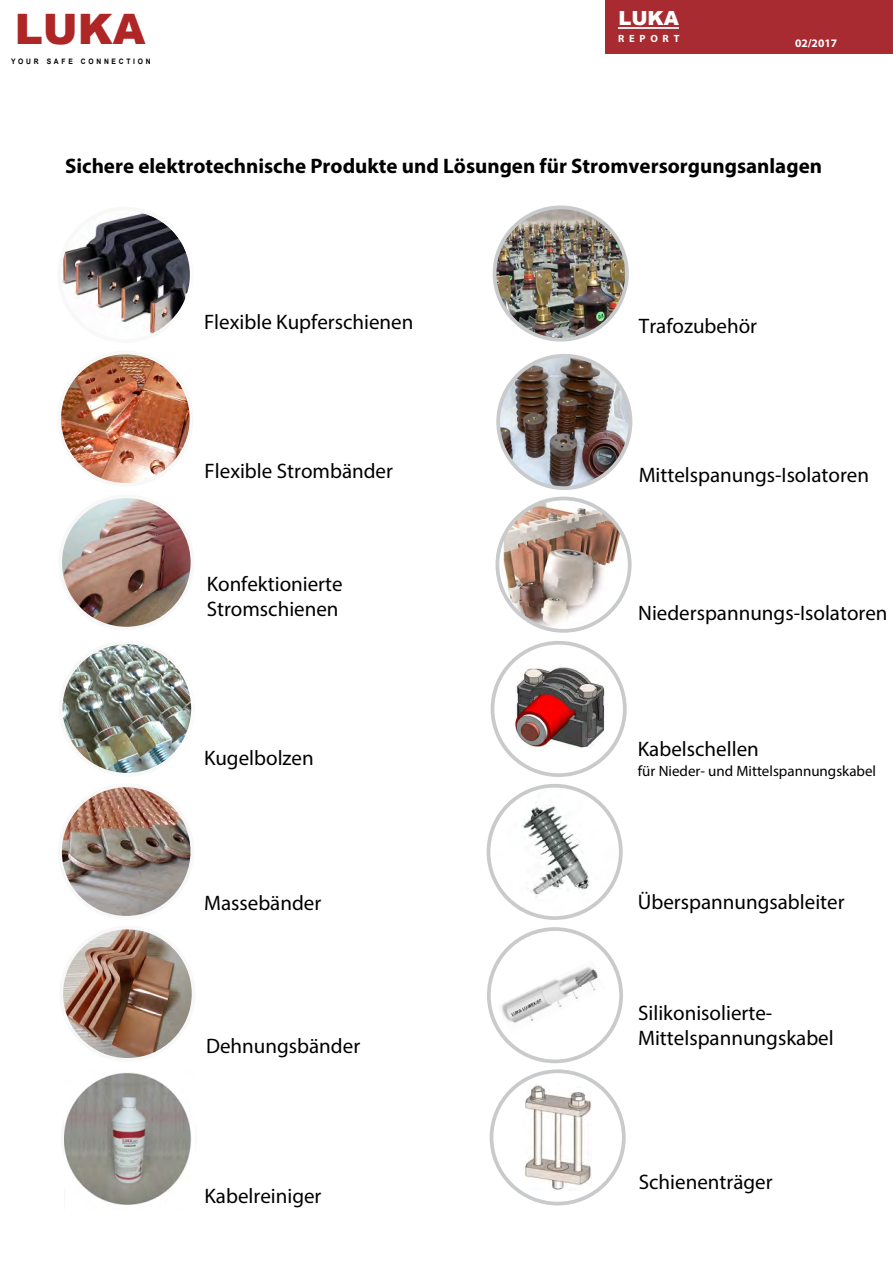
<style>
.page{position:relative;width:893px;height:1263px;background:#fff}
.page>*{position:absolute;margin:0;border:0;box-sizing:border-box;transform-origin:0 0}
.t1{font:900 42px "Arial";color:#ae2626}
.t2{font:21px/25.2px "Myriad Pro";color:#000}
.t3{font:700 21px "Myriad Pro";color:#000}
.t4{font:900 19.5px "Arial";color:#fff}
.t5{font:15px "Myriad Pro";color:#000}
.t6{font:700 11.55px "Myriad Pro";color:#fff}
.t7{font:700 10.5px "Myriad Pro";letter-spacing:.455em;color:#fff}
.t8{font:700 7.5px "Arial";letter-spacing:.4em;color:#000;scale:.9 1}
</style>
<div class="page">
<div style="left:605px;top:0;width:288px;height:54px;background:#a72b30"></div>
<hr style="left:618px;top:28px;width:61px;height:1px;background:#e6e7e9">
<div style="left:490px;top:1069px;width:136px;height:136px;border:4px solid #fff;border-radius:50%"></div>
<img style="left:60px;top:785px;width:132px;height:133px;border-radius:66px">
<div style="left:58px;top:783px;width:136px;height:137px;border:4px solid #fff;border-radius:50%"></div>
<img style="left:59px;top:211px;width:132px;height:132px;border-radius:66px">
<img style="left:59px;top:352px;width:133px;height:133px;border-radius:66px">
<div style="left:57px;top:351px;width:136px;height:136px;border:4px solid #fff;border-radius:50%"></div>
<img style="left:61px;top:642px;width:132px;height:133px;border-radius:66px">
<div style="left:59px;top:640px;width:136px;height:137px;border:4px solid #fff;border-radius:50%"></div>
<img style="left:60px;top:496px;width:132px;height:133px;border-radius:66px">
<div style="left:58px;top:494px;width:136px;height:136px;border:4px solid #fff;border-radius:50%"></div>
<img style="left:61px;top:927px;width:133px;height:133px;border-radius:66px">
<div style="left:59px;top:926px;width:136px;height:136px;border:4px solid #fff;border-radius:50%"></div>
<div style="left:58px;top:207px;width:136px;height:136px;border:4px solid #fff;border-radius:50%"></div>
<img style="left:498px;top:498px;width:132px;height:132px;border-radius:66px">
<div style="left:495px;top:497px;width:137px;height:136px;border:4px solid #fff;border-radius:50%"></div>
<img style="left:488px;top:786px;width:133px;height:132px;border-radius:66px">
<div style="left:487px;top:784px;width:136px;height:136px;border:4px solid #fff;border-radius:50%"></div>
<img style="left:495px;top:207px;width:132px;height:133px;border-radius:66px">
<div style="left:493px;top:205px;width:136px;height:137px;border:4px solid #fff;border-radius:50%"></div>
<img style="left:498px;top:356px;width:132px;height:132px;border-radius:66px">
<div style="left:496px;top:354px;width:136px;height:136px;border:4px solid #fff;border-radius:50%"></div>
<div style="left:487px;top:927px;width:136px;height:136px;border:4px solid #fff;border-radius:50%"></div>
<div style="left:491px;top:641px;width:136px;height:136px;border:4px solid #fff;border-radius:50%"></div>
<img style="left:497px;top:960px;width:101px;height:74px">
<img style="left:65px;top:1073px;width:127px;height:132px">
<img style="left:515px;top:667px;width:89px;height:80px">
<img style="left:524px;top:1084px;width:68px;height:106px">
<h1 class="t1" style="left:15px;top:-2px;width:132px">LUKA</h1>
<p class="t4" style="left:618px;top:4px;width:62px">LUKA</p>
<p class="t7" style="left:618px;top:32px;width:63px">REPORT</p>
<p class="t8" style="left:11px;top:56px;width:157px">YOUR SAFE CONNECTION</p>
<p class="t6" style="left:795px;top:36px;width:44px">02/2017</p>
<p class="t3" style="left:65px;top:153px;width:758px">Sichere elektrotechnische Produkte und Lösungen für Stromversorgungsanlagen</p>
<p class="t2" style="left:204px;top:309px;width:211px">Flexible Kupferschienen</p>
<p class="t2" style="left:205px;top:458px;width:190px">Flexible Strombänder</p>
<p class="t2" style="left:207px;top:571px;width:137px">Konfektionierte<br>Stromschienen</p>
<p class="t2" style="left:204px;top:745px;width:111px">Kugelbolzen</p>
<p class="t2" style="left:204px;top:890px;width:119px">Massebänder</p>
<p class="t2" style="left:206px;top:1033px;width:156px">Dehnungsbänder</p>
<p class="t2" style="left:205px;top:1183px;width:118px">Kabelreiniger</p>
<p class="t2" style="left:639px;top:313px;width:120px">Trafozubehör</p>
<p class="t2" style="left:639px;top:462px;width:232px">Mittelspanungs-Isolatoren</p>
<p class="t2" style="left:638px;top:600px;width:251px">Niederspannungs-Isolatoren</p>
<p class="t2" style="left:638px;top:736px;width:122px">Kabelschellen</p>
<p class="t5" style="left:638px;top:762px;width:240px">für Nieder- und Mittelspannungskabel</p>
<p class="t2" style="left:638px;top:889px;width:208px">Überspannungsableiter</p>
<p class="t2" style="left:638px;top:1000px;width:197px">Silikonisolierte-<br>Mittelspannungskabel</p>
<p class="t2" style="left:639px;top:1169px;width:135px">Schienenträger</p>
</div>
